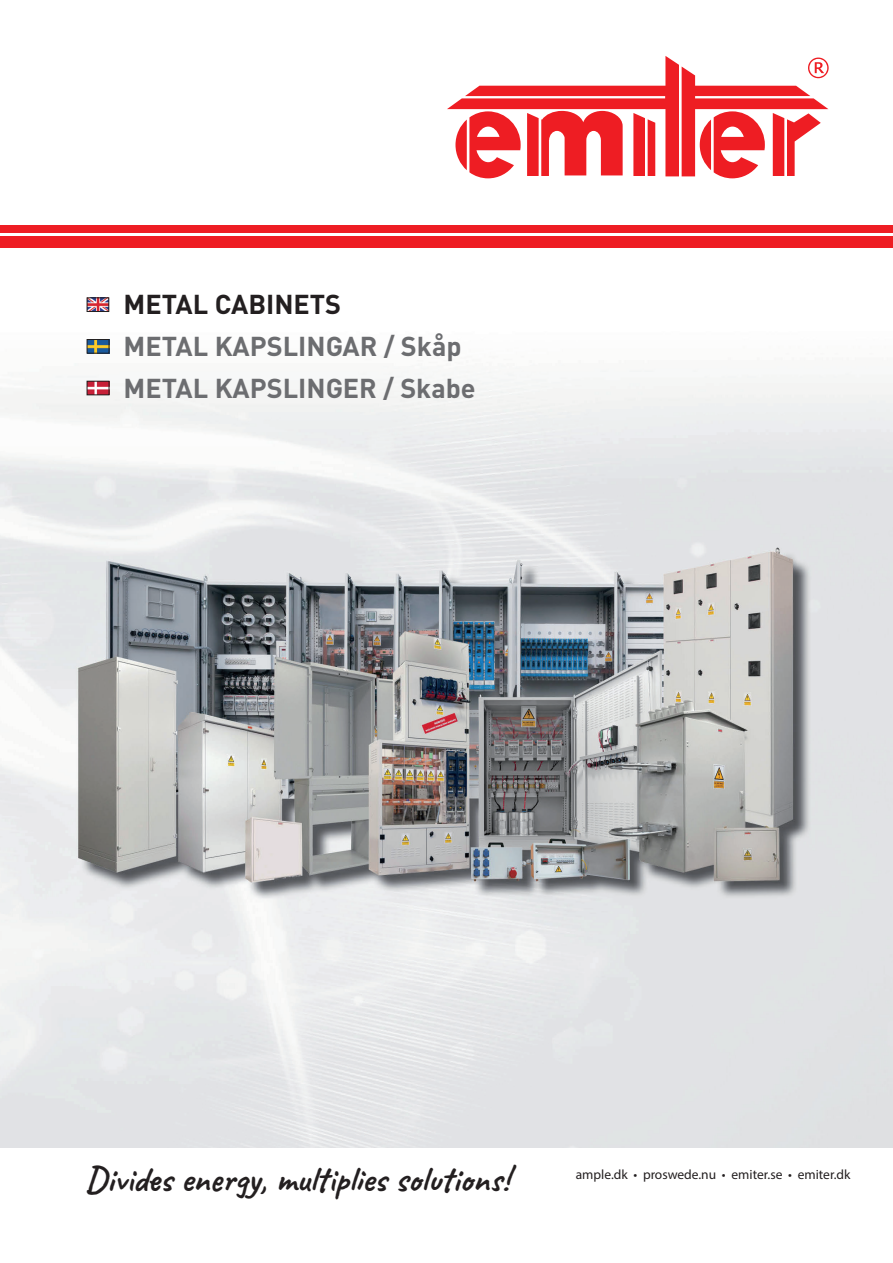
<style>
.page{position:relative;width:893px;height:1263px;background:#fff}
.page>*{position:absolute;margin:0;border:0;box-sizing:border-box;transform-origin:0 0}
.t1{font:700 36px "Caveat";color:#231f20}
.t2{font:700 27px/41.7px "DIN Pro";color:#6c6d70}
.t3{font:700 27px "DIN Pro";color:#231f20}
.t4{font:13.5px "Myriad Pro";color:#231f20}
</style>
<div class="page">
<img style="left:0;top:247px;width:893px;height:901px">
<svg style="left:447px;top:56px;width:382px;height:122px"></svg>
<div style="left:0;top:225px;width:893px;height:8px;background:#ee1d23"></div>
<div style="left:0;top:236px;width:893px;height:11px;background:#ee1d23"></div>
<img style="left:89px;top:300px;width:18px;height:10px">
<div style="left:87px;top:298px;width:22px;height:14px;border:1px solid #231f20"></div>
<img style="left:89px;top:383px;width:18px;height:10px">
<div style="left:87px;top:381px;width:22px;height:14px;border:1px solid #231f20"></div>
<img style="left:89px;top:341px;width:18px;height:10px">
<div style="left:87px;top:339px;width:22px;height:14px;border:1px solid #231f20"></div>
<p class="t3" style="left:124px;top:286px;width:219px">METAL CABINETS</p>
<p class="t2" style="left:124px;top:324px;width:354px">METAL KAPSLINGAR / Skåp<br>METAL KAPSLINGER / Skabe</p>
<h1 class="t1" style="left:85px;top:1156px;width:426px">Divides energy, multiplies solutions!</h1>
<p class="t4" style="left:576px;top:1166px;width:276px">ample.dk • proswede.nu • emiter.se • emiter.dk</p>
</div>
